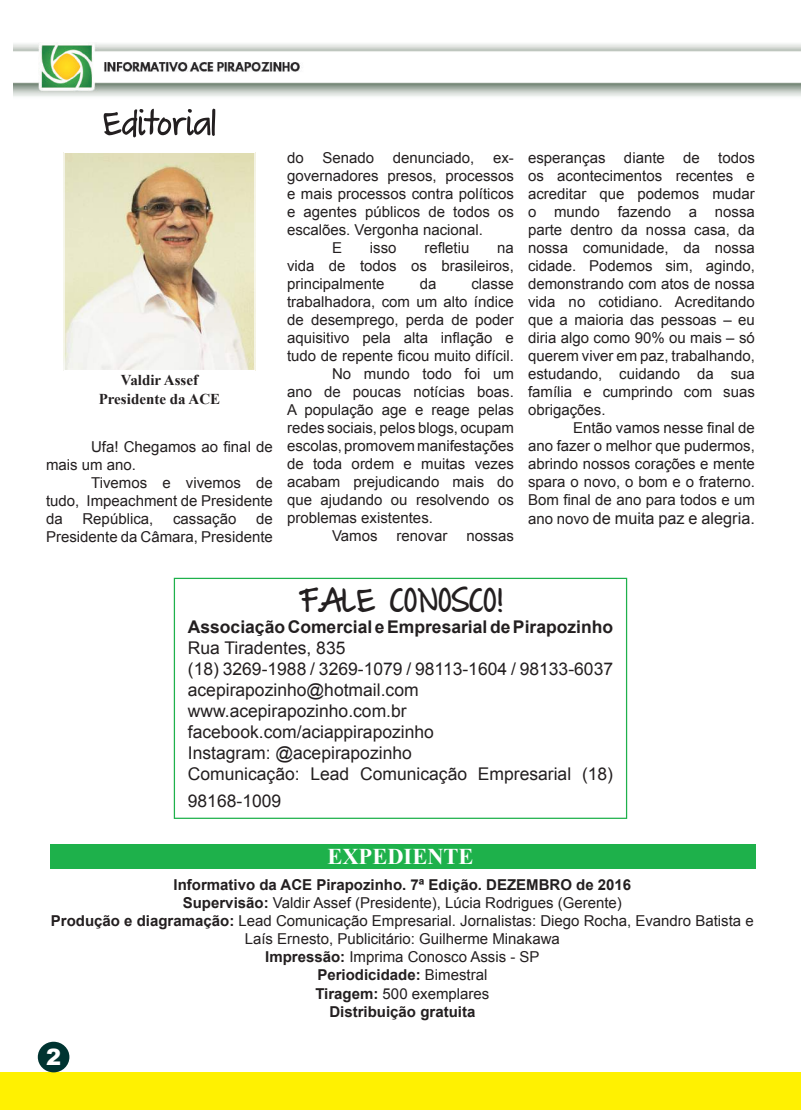
<style>
.page{position:relative;width:801px;height:1110px;background:#fff}
.page>*{position:absolute;margin:0;border:0;box-sizing:border-box;transform-origin:0 0}
.t1{font:700 30px "The Great Escape";color:#231f20}
.t2{font:700 22.5px "Times New Roman";color:#fff}
.t3{font:900 22.5px "Arial";color:#fff}
.t4{font:17.5px/21px "Arial";color:#231f20}
.t5{font:700 17.5px "Arial";color:#231f20}
.t6{font:16.25px "Arial";color:#231f20}
.t7{font:15px/18px "Arial";color:#231f20;text-align:justify}
.t8{font:700 15px/18px "Times New Roman";color:#231f20;text-align:center}
.s1{font-size:15px}
.s2{font-weight:700}
</style>
<div class="page">
<img style="left:13px;top:43px;width:788px;height:1028px">
<img style="left:65px;top:154px;width:189px;height:215px">
<div style="left:63px;top:152px;width:193px;height:219px;border:1px solid #fff"></div>
<svg style="left:104px;top:109px;width:111px;height:28px"></svg>
<div style="left:50px;top:843px;width:705px;height:25px;background:#1eb14b"></div>
<div style="left:0;top:1071px;width:801px;height:38px;background:#fff101"></div>
<div style="left:38px;top:1041px;width:31px;height:30px;background:#003431;border-radius:50%"></div>
<div style="left:174px;top:577px;width:453px;height:241px;border:1px solid #1eb14b"></div>
<p class="t8" style="left:99px;top:371px;width:123px">Valdir Assef<br>Presidente da ACE</p>
<p class="t7" style="left:46px;top:437px;width:228px;text-indent:45px">Ufa! Chegamos ao final de mais um ano.</p>
<p class="t7" style="left:46px;top:473px;width:228px;text-indent:45px">Tivemos e vivemos de tudo, Impeachment de Presidente da</p>
<p class="t7" style="left:82px;top:509px;width:72px">República,</p>
<p class="t7" style="left:173px;top:509px;width:65px">cassação</p>
<p class="t7" style="left:46px;top:509px;width:228px;text-align:right">de<br>Presidente da Câmara, Presidente</p>
<p class="t7" style="left:287px;top:148px;width:228px">do Senado denunciado, ex-</p>
<p class="t7" style="left:287px;top:166px;width:228px">governadores presos, processos</p>
<p class="t7" style="left:287px;top:184px;width:228px">e mais processos contra políticos</p>
<p class="t7" style="left:287px;top:202px;width:228px">e agentes públicos de todos os</p>
<p class="t7" style="left:287px;top:220px;width:197px">escalões. Vergonha nacional.</p>
<p class="t7" style="left:332px;top:238px;width:12px">E</p>
<p class="t7" style="left:370px;top:238px;width:28px">isso</p>
<p class="t7" style="left:424px;top:238px;width:47px">refletiu</p>
<p class="t7" style="left:287px;top:238px;width:228px;text-indent:210px">na vida de todos os brasileiros, principalmente</p>
<p class="t7" style="left:420px;top:274px;width:18px">da</p>
<p class="t7" style="left:471px;top:274px;width:44px">classe</p>
<p class="t7" style="left:287px;top:292px;width:228px">trabalhadora, com um alto índice</p>
<p class="t7" style="left:287px;top:310px;width:228px">de desemprego, perda de poder</p>
<p class="t7" style="left:287px;top:328px;width:228px">aquisitivo pela alta inflação e</p>
<p class="t7" style="left:287px;top:346px;width:228px">tudo de repente ficou muito difícil.</p>
<p class="t7" style="left:332px;top:364px;width:183px">No mundo todo foi um</p>
<p class="t7" style="left:287px;top:382px;width:228px">ano de poucas notícias boas.</p>
<p class="t7" style="left:287px;top:400px;width:228px">A população age e reage pelas</p>
<p class="t7" style="left:287px;top:418px;width:228px">redes sociais, pelos blogs, ocupam</p>
<p class="t7" style="left:287px;top:436px;width:228px">escolas, promovem manifestações</p>
<p class="t7" style="left:287px;top:454px;width:228px">de toda ordem e muitas vezes</p>
<p class="t7" style="left:287px;top:472px;width:228px">acabam prejudicando mais do</p>
<p class="t7" style="left:287px;top:490px;width:228px">que ajudando ou resolvendo os</p>
<p class="t7" style="left:287px;top:508px;width:147px">problemas existentes.</p>
<p class="t7" style="left:332px;top:526px;width:47px">Vamos</p>
<p class="t7" style="left:396px;top:526px;width:52px">renovar</p>
<p class="t7" style="left:466px;top:526px;width:49px">nossas</p>
<p class="t7" style="left:528px;top:148px;width:228px">esperanças diante de todos os acontecimentos recentes e acreditar que podemos mudar o mundo fazendo a nossa parte dentro da nossa casa, da nossa comunidade, da nossa cidade. Podemos sim, agindo, demonstrando com atos de nossa vida no cotidiano. Acreditando que a maioria das pessoas – eu diria algo como 90% ou mais – só querem viver em paz, trabalhando, estudando, cuidando da sua família e cumprindo com suas obrigações.</p>
<p class="t7" style="left:528px;top:418px;width:228px;text-indent:45px">Então vamos nesse final de ano fazer o melhor que pudermos, abrindo nossos corações e mente spara o novo, o bom e o fraterno.<br>Bom final de ano para todos e um</p>
<p class="t6" style="left:528px;top:507px;width:228px"><span class="s1">ano novo</span> de muita paz e alegria.</p>
<h1 class="t1" style="left:298px;top:583px;width:206px">FALE CONOSCO!</h1>
<p class="t5" style="left:188px;top:614px;width:427px">Associação Comercial e Empresarial de Pirapozinho</p>
<p class="t4" style="left:188px;top:636px;width:427px">Rua Tiradentes, 835<br>(18) 3269-1988 / 3269-1079 / 98113-1604 / 98133-6037 acepirapozinho@hotmail.com www.acepirapozinho.com.br facebook.com/aciappirapozinho<br>Instagram: @acepirapozinho<br>Comunicação: Lead Comunicação Empresarial (18)</p>
<p class="t4" style="left:188px;top:789px;width:95px">98168-1009</p>
<h2 class="t2" style="left:327px;top:840px;width:148px">EXPEDIENTE</h2>
<p class="t7" style="left:51px;top:875px;width:704px;text-align:center"><span class="s2">Informativo da ACE Pirapozinho. 7ª Edição. DEZEMBRO de 2016<br>Supervisão:</span> Valdir Assef (Presidente), Lúcia Rodrigues (Gerente)<br><span class="s2">Produção e diagramação:</span> Lead Comunicação Empresarial. Jornalistas: Diego Rocha, Evandro Batista e Laís Ernesto, Publicitário: Guilherme Minakawa<br><span class="s2">Impressão:</span> Imprima Conosco Assis - SP<br><span class="s2">Periodicidade:</span> Bimestral<br><span class="s2">Tiragem:</span> 500 exemplares<br><span class="s2">Distribuição gratuita</span></p>
<h2 class="t3" style="left:46px;top:1040px;width:17px">2</h2>
</div>
